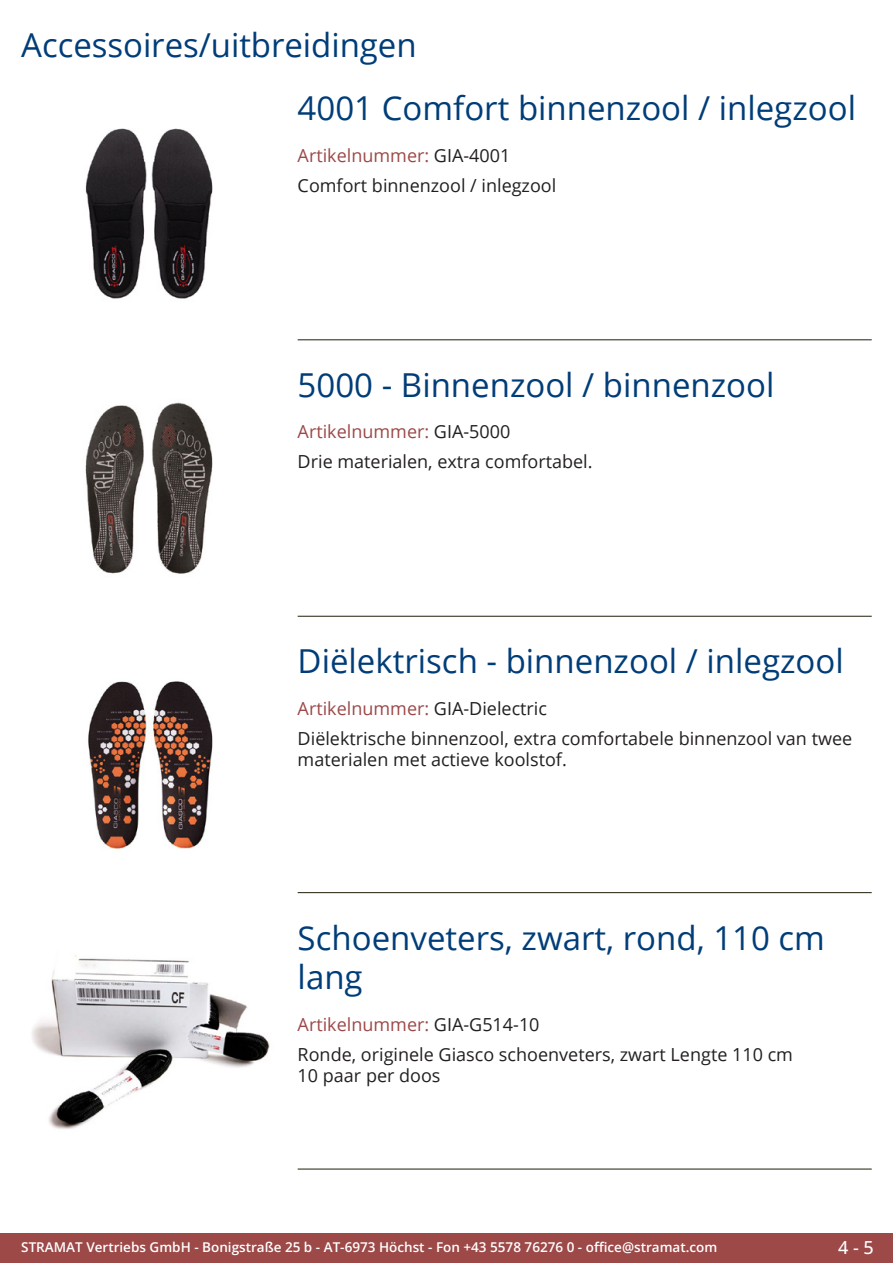
<style>
.page{position:relative;width:893px;height:1263px;background:#fff}
.page>*{position:absolute;margin:0;border:0;box-sizing:border-box;transform-origin:0 0}
.Produkttitel{font:33px/39.6px "Open Sans";color:#003d78}
.RastTitel{font:33px "Open Sans";color:#003d78}
.Beschreibung_Text{font:18px/21.6px "Open Sans";color:#231f20}
.TechDaten_Überschrif{font:18px "Open Sans";color:#9c4948}
.t1{font:500 18px "Open Sans";color:#fff}
.t2{font:600 13.5px "Open Sans";color:#fff}
.s1{color:#231f20}
</style>
<div class="page">
<div style="left:0;top:1233px;width:893px;height:30px;background:#9c4948"></div>
<hr style="left:298px;top:340px;width:574px;height:1px;background:#201d08">
<hr style="left:298px;top:616px;width:574px;height:1px;background:#201d08">
<hr style="left:298px;top:892px;width:574px;height:1px;background:#201d08">
<hr style="left:298px;top:1169px;width:574px;height:1px;background:#201d08">
<img style="left:85px;top:128px;width:128px;height:171px">
<img style="left:85px;top:402px;width:128px;height:172px">
<img style="left:88px;top:681px;width:125px;height:168px">
<img style="left:32px;top:955px;width:238px;height:174px">
<p class="RastTitel" style="left:21px;top:22px;width:397px">Accessoires/uitbreidingen</p>
<p class="Produkttitel" style="left:298px;top:88px;width:560px">4001 Comfort binnenzool / inlegzool</p>
<p class="TechDaten_Überschrif" style="left:298px;top:143px;width:214px">Artikelnummer: <span class="s1">GIA-4001</span></p>
<p class="Beschreibung_Text" style="left:298px;top:174px;width:260px">Comfort binnenzool / inlegzool</p>
<p class="Produkttitel" style="left:298px;top:364px;width:478px">5000 - Binnenzool / binnenzool</p>
<p class="TechDaten_Überschrif" style="left:298px;top:420px;width:214px">Artikelnummer: <span class="s1">GIA-5000</span></p>
<p class="Beschreibung_Text" style="left:298px;top:450px;width:296px">Drie materialen, extra comfortabel.</p>
<p class="Produkttitel" style="left:298px;top:640px;width:548px">Diëlektrisch - binnenzool / inlegzool</p>
<p class="TechDaten_Überschrif" style="left:298px;top:696px;width:251px">Artikelnummer: <span class="s1">GIA-Dielectric</span></p>
<p class="Beschreibung_Text" style="left:298px;top:727px;width:556px">Diëlektrische binnenzool, extra comfortabele binnenzool van twee materialen met actieve koolstof.</p>
<p class="Produkttitel" style="left:298px;top:917px;width:529px">Schoenveters, zwart, rond, 110 cm lang</p>
<p class="TechDaten_Überschrif" style="left:298px;top:1012px;width:243px">Artikelnummer: <span class="s1">GIA-G514-10</span></p>
<p class="Beschreibung_Text" style="left:298px;top:1043px;width:497px">Ronde, originele Giasco schoenveters, zwart Lengte 110 cm<br>10 paar per doos</p>
<p class="t2" style="left:21px;top:1238px;width:698px">STRAMAT Vertriebs GmbH - Bonigstraße 25 b - AT-6973 Höchst - Fon +43 5578 76276 0 - office@stramat.com</p>
<p class="t1" style="left:838px;top:1234px;width:37px">4 - 5</p>
</div>
